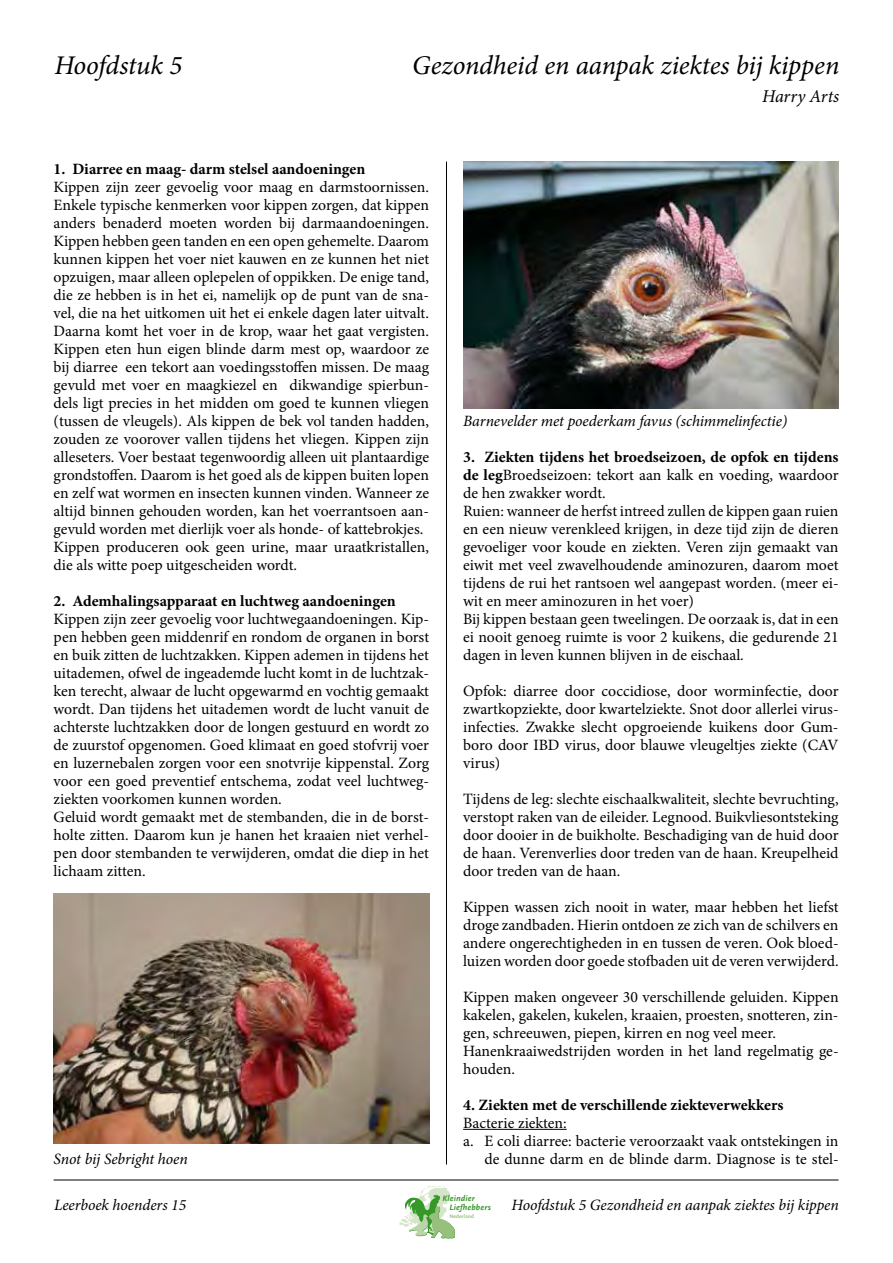
<style>
.page{position:relative;width:893px;height:1263px;background:#fff}
.page>*{position:absolute;margin:0;border:0;box-sizing:border-box;transform-origin:0 0}
.t1{font:italic 27px "Minion Pro";letter-spacing:-.005em;color:#000}
.t2{font:italic 18px "Minion Pro";color:#000}
.t3{font:15.75px/18px "Minion Pro";color:#000}
.t4{font:italic 15.75px "Minion Pro";letter-spacing:-.005em;color:#000}
.t5{font:700 15.75px "Minion Pro";color:#000}
.t6{font:italic 700 8.4px/9.3px "Scala Sans";letter-spacing:.03em;color:#369829}
.t7{font:700 5.4px "Scala Sans";letter-spacing:.03em;color:#96c07c}
.s1{font-weight:700}
</style>
<div class="page">
<svg style="left:399px;top:1185px;width:57px;height:53px"></svg>
<hr style="left:54px;top:1179px;width:785px;height:1px;background:#000">
<hr style="left:446px;top:162px;width:1px;height:1002px;background:#000">
<hr style="left:463px;top:1129px;width:104px;height:1px;background:#000">
<img style="left:54px;top:893px;width:375px;height:251px">
<img style="left:463px;top:162px;width:376px;height:247px">
<h1 class="t1" style="left:54px;top:47px;width:129px">Hoofdstuk 5</h1>
<h1 class="t1" style="left:412px;top:47px;width:429px">Gezondheid en aanpak ziektes bij kippen</h1>
<p class="t2" style="left:762px;top:84px;width:79px">Harry Arts</p>
<p class="t5" style="left:54px;top:157px;width:313px">1. Diarree en maag- darm stelsel aandoeningen</p>
<p class="t3" style="left:54px;top:178px;width:377px">Kippen zijn zeer gevoelig voor maag en darmstoornissen.<br>Enkele typische kenmerken voor kippen zorgen, dat kippen anders benaderd moeten worden bij darmaandoeningen.<br>Kippen hebben geen tanden en een open gehemelte. Daarom kunnen kippen het voer niet kauwen en ze kunnen het niet opzuigen, maar alleen oplepelen of oppikken. De enige tand, die ze hebben is in het ei, namelijk op de punt van de sna&shy;vel, die na het uitkomen uit het ei enkele dagen later uitvalt.<br>Daarna komt het voer in de krop, waar het gaat vergisten.<br>Kippen eten hun eigen blinde darm mest op, waardoor ze bij diarree een tekort aan voedingsstoffen missen. De maag gevuld met voer en maagkiezel en dikwandige spierbun&shy;dels ligt precies in het midden om goed te kunnen vliegen (tussen de vleugels). Als kippen de bek vol tanden hadden, zouden ze voorover vallen tijdens het vliegen. Kippen zijn alleseters. Voer bestaat tegenwoordig alleen uit plantaardige grondstoffen. Daarom is het goed als de kippen buiten lopen en zelf wat wormen en insecten kunnen vinden. Wanneer ze altijd binnen gehouden worden, kan het voerrantsoen aan&shy;gevuld worden met dierlijk voer als honde- of kattebrokjes.<br>Kippen produceren ook geen urine, maar uraatkristallen, die als witte poep uitgescheiden wordt.</p>
<p class="t5" style="left:54px;top:590px;width:344px">2. Ademhalingsapparaat en luchtweg aandoeningen</p>
<p class="t3" style="left:54px;top:610px;width:377px">Kippen zijn zeer gevoelig voor luchtwegaandoeningen. Kip&shy;pen hebben geen middenrif en rondom de organen in borst en buik zitten de luchtzakken. Kippen ademen in tijdens het uitademen, ofwel de ingeademde lucht komt in de luchtzak&shy;ken terecht, alwaar de lucht opgewarmd en vochtig gemaakt wordt. Dan tijdens het uitademen wordt de lucht vanuit de achterste luchtzakken door de longen gestuurd en wordt zo de zuurstof opgenomen. Goed klimaat en goed stofvrij voer en luzernebalen zorgen voor een snotvrije kippenstal. Zorg voor een goed preventief entschema, zodat veel luchtweg&shy;ziekten voorkomen kunnen worden.<br>Geluid wordt gemaakt met de stembanden, die in de borst&shy;holte zitten. Daarom kun je hanen het kraaien niet verhel&shy;pen door stembanden te verwijderen, omdat die diep in het lichaam zitten.</p>
<p class="t4" style="left:54px;top:1148px;width:136px">Snot bij Sebright hoen</p>
<p class="t4" style="left:463px;top:410px;width:326px">Barnevelder met poederkam favus (schimmelinfectie)</p>
<p class="t3" style="left:463px;top:448px;width:377px"><span class="s1">3. Ziekten tijdens het broedseizoen, de opfok en tijdens de leg</span>Broedseizoen: tekort aan kalk en voeding, waardoor de hen zwakker wordt.<br>Ruien: wanneer de herfst intreed zullen de kippen gaan ruien en een nieuw verenkleed krijgen, in deze tijd zijn de dieren gevoeliger voor koude en ziekten. Veren zijn gemaakt van eiwit met veel zwavelhoudende aminozuren, daarom moet tijdens de rui het rantsoen wel aangepast worden. (meer ei&shy;wit en meer aminozuren in het voer)<br>Bij kippen bestaan geen tweelingen. De oorzaak is, dat in een ei nooit genoeg ruimte is voor 2 kuikens, die gedurende 21 dagen in leven kunnen blijven in de eischaal.</p>
<p class="t3" style="left:463px;top:682px;width:377px;text-align:justify">Opfok: diarree door coccidiose, door worminfectie, door zwartkopziekte, door kwartelziekte. Snot door allerlei virus&shy;infecties. Zwakke slecht opgroeiende kuikens door Gum&shy;boro door IBD virus, door blauwe vleugeltjes ziekte (CAV virus)</p>
<p class="t3" style="left:463px;top:790px;width:377px;text-align:justify">Tijdens de leg: slechte eischaalkwaliteit, slechte bevruchting, verstopt raken van de eileider. Legnood. Buikvliesontsteking door dooier in de buikholte. Beschadiging van de huid door de haan. Verenverlies door treden van de haan. Kreupelheid door treden van de haan.</p>
<p class="t3" style="left:463px;top:898px;width:377px;text-align:justify">Kippen wassen zich nooit in water, maar hebben het liefst droge zandbaden. Hierin ontdoen ze zich van de schilvers en andere ongerechtigheden in en tussen de veren. Ook bloed&shy;luizen worden door goede stofbaden uit de veren verwijderd.</p>
<p class="t3" style="left:463px;top:988px;width:377px">Kippen maken ongeveer 30 verschillende geluiden. Kippen kakelen, gakelen, kukelen, kraaien, proesten, snotteren, zin&shy;gen, schreeuwen, piepen, kirren en nog veel meer.<br>Hanenkraaiwedstrijden worden in het land regelmatig ge&shy;houden.</p>
<p class="t5" style="left:463px;top:1094px;width:322px">4. Ziekten met de verschillende ziekteverwekkers</p>
<p class="t3" style="left:463px;top:1114px;width:105px">Bacterie ziekten:</p>
<p class="t3" style="left:463px;top:1132px;width:377px">a. E coli diarree: bacterie veroorzaakt vaak ontstekingen in</p>
<p class="t3" style="left:484px;top:1150px;width:356px">de dunne darm en de blinde darm. Diagnose is te stel-</p>
<p class="t6" style="left:449px;top:1193px;width:43px;text-indent:-7px">Kleindier<br>Liefhebbers</p>
<p class="t7" style="left:449px;top:1214px;width:26px">Nederland</p>
<p class="t4" style="left:54px;top:1194px;width:134px">Leerboek hoenders 15</p>
<p class="t4" style="left:512px;top:1194px;width:329px">Hoofdstuk 5 Gezondheid en aanpak ziektes bij kippen</p>
</div>
